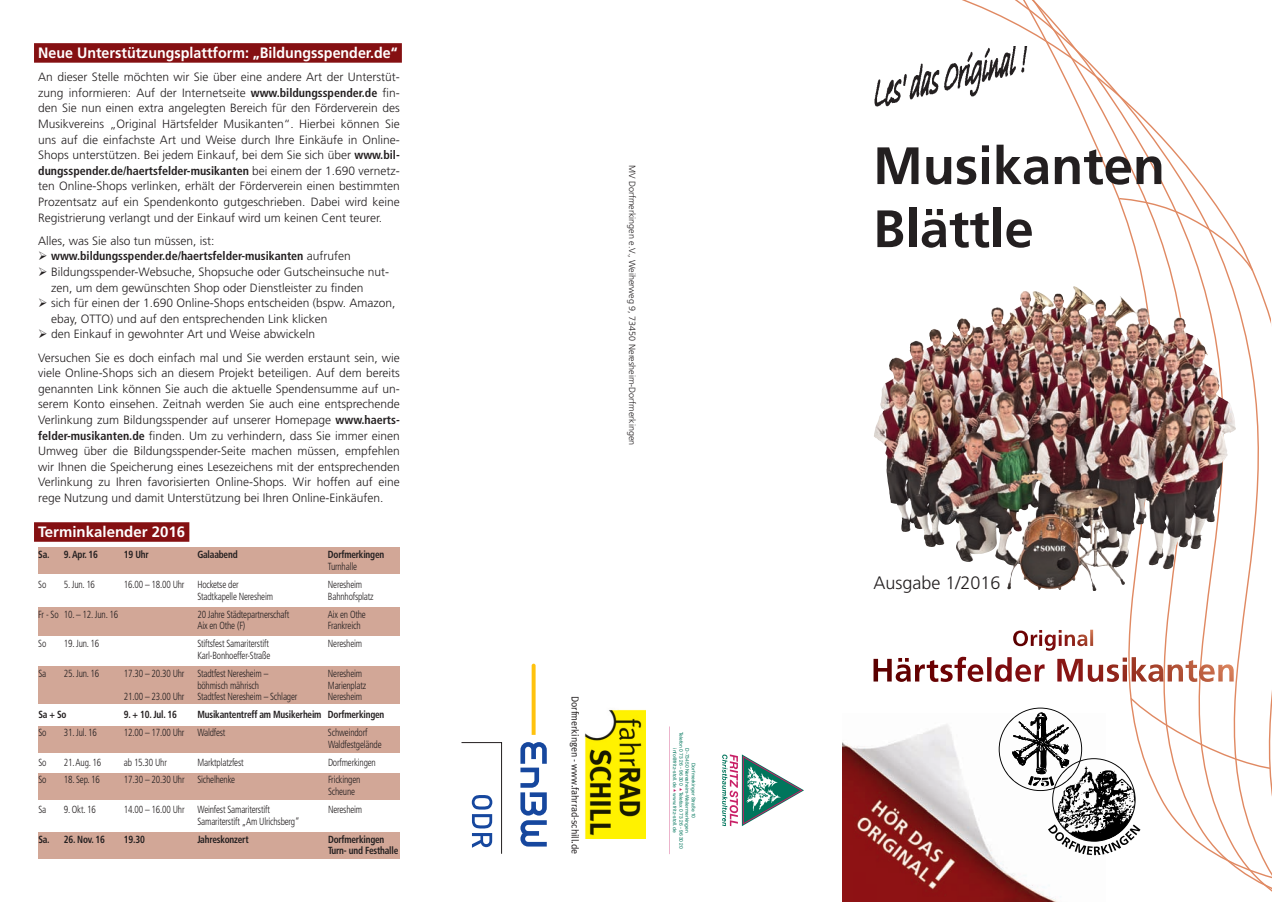
<style>
.page{position:relative;width:1272px;height:902px;background:#fff}
.page>*{position:absolute;margin:0;border:0;box-sizing:border-box;transform-origin:0 0}
.t1{font:700 52.5px/63px "Frutiger LT";color:#231f20}
.t2{font:300 18px "Frutiger LT";color:#231f20}
.t3{font:700 15px "Frutiger LT";color:#fff;scale:.95 1}
.t4{font:700 15px "Frutiger LT";color:#fff}
.t5{font:300 12px/15.6px "Frutiger LT";color:#231f20}
.t6{font:700 condensed 12px "Frutiger LT";color:#231f20}
.t7{font:300 condensed 10.35px/11.9px "Frutiger LT";letter-spacing:-.02em;color:#231f20;scale:.9 1}
.t8{font:700 condensed 10.35px/11.9px "Frutiger LT";letter-spacing:-.02em;color:#231f20;scale:.9 1}
.t9{font:10.05px "Meta Plus Normal Roman";letter-spacing:-.01em;color:#231f20}
.t10{font:300 9px "Frutiger LT";color:#231f20}
.t11{font:4.95px/6.1px "Helvetica Neue LT";letter-spacing:.015em;color:#00755c;text-align:center}
.s1{font-weight:700;font-stretch:condensed}
.s2{font-weight:300;font-stretch:normal}
.s3{color:#c81f66}
</style>
<div class="page">
<div style="left:38px;top:666px;width:362px;height:37px;background:#d2a797"></div>
<div style="left:38px;top:606px;width:362px;height:29px;background:#d2a797"></div>
<div style="left:38px;top:547px;width:362px;height:27px;background:#d2a797"></div>
<div style="left:38px;top:726px;width:362px;height:26px;background:#d2a797"></div>
<div style="left:38px;top:772px;width:362px;height:27px;background:#d2a797"></div>
<div style="left:38px;top:831px;width:362px;height:27px;background:#d2a797"></div>
<img style="left:842px;top:728px;width:95px;height:173px">
<img style="left:937px;top:0;width:334px;height:901px">
<svg style="left:1117px;top:197px;width:136px;height:75px"></svg>
<img style="left:991px;top:286px;width:84px;height:38px">
<svg style="left:520px;top:742px;width:27px;height:104px"></svg>
<svg style="left:531px;top:663px;width:4px;height:71px"></svg>
<svg style="left:461px;top:742px;width:41px;height:112px"></svg>
<img style="left:874px;top:47px;width:155px;height:61px">
<svg style="left:722px;top:754px;width:82px;height:72px"></svg>
<hr style="left:669px;top:726px;width:1px;height:128px;background:#c81f66">
<svg style="left:873px;top:656px;width:360px;height:25px"></svg>
<svg style="left:1013px;top:629px;width:80px;height:21px"></svg>
<svg style="left:998px;top:697px;width:273px;height:158px"></svg>
<div style="left:34px;top:522px;width:155px;height:19px;background:#851012"></div>
<div style="left:34px;top:43px;width:368px;height:20px;background:#851012"></div>
<img style="left:584px;top:709px;width:61px;height:129px">
<p class="t3" style="left:38px;top:44px;width:380px">Neue Unterstützungsplattform: „Bildungsspender.de“</p>
<p class="t5" style="left:38px;top:69px;width:363px;text-align:justify">An dieser Stelle möchten wir Sie über eine andere Art der Unterstüt&shy;zung informieren: Auf der Internetseite <span class="s1">www.bildungsspender.de</span> fin&shy;den Sie nun einen extra angelegten Bereich für den Förderverein des Musikvereins „Original Härtsfelder Musikanten“. Hierbei können Sie uns auf die einfachste Art und Weise durch Ihre Einkäufe in Online-Shops unterstützen. Bei jedem Einkauf, bei dem Sie sich über <span class="s1">www.bil&shy;dungsspender.de/haertsfelder-musikanten</span> bei einem der 1.690 vernetz&shy;ten Online-Shops verlinken, erhält der Förderverein einen bestimmten Prozentsatz auf ein Spendenkonto gutgeschrieben. Dabei wird keine Registrierung verlangt und der Einkauf wird um keinen Cent teurer.</p>
<p class="t5" style="left:38px;top:233px;width:178px">Alles, was Sie also tun müssen, ist:</p>
<p class="t6" style="left:38px;top:249px;width:314px">➢ www.bildungsspender.de/haertsfelder-musikanten <span class="s2">aufrufen</span></p>
<p class="t5" style="left:51px;top:264px;width:339px;text-indent:-13px">➢ Bildungsspender-Websuche, Shopsuche oder Gutscheinsuche nut&shy;zen, um dem gewünschten Shop oder Dienstleister zu finden</p>
<p class="t5" style="left:51px;top:295px;width:346px;text-indent:-13px">➢ sich für einen der 1.690 Online-Shops entscheiden (bspw. Amazon, ebay, OTTO) und auf den entsprechenden Link klicken</p>
<p class="t5" style="left:38px;top:323px;width:363px;line-height:23.1px">➢ den Einkauf in gewohnter Art und Weise abwickeln<br>Versuchen Sie es doch einfach mal und Sie werden erstaunt sein, wie</p>
<p class="t5" style="left:38px;top:365px;width:363px;text-align:justify">viele Online-Shops sich an diesem Projekt beteiligen. Auf dem bereits genannten Link können Sie auch die aktuelle Spendensumme auf un&shy;serem Konto einsehen. Zeitnah werden Sie auch eine entsprechende Verlinkung zum Bildungsspender auf unserer Homepage <span class="s1">www.haerts&shy;felder-musikanten.de</span> finden. Um zu verhindern, dass Sie immer einen Umweg über die Bildungsspender-Seite machen müssen, empfehlen wir Ihnen die Speicherung eines Lesezeichens mit der entsprechenden Verlinkung zu Ihren favorisierten Online-Shops. Wir hoffen auf eine rege Nutzung und damit Unterstützung bei Ihren Online-Einkäufen.</p>
<p class="t4" style="left:38px;top:523px;width:148px">Terminkalender 2016</p>
<p class="t8" style="left:38px;top:549px;width:68px">Sa. 9. Apr. 16</p>
<p class="t8" style="left:124px;top:549px;width:29px">19 Uhr</p>
<p class="t8" style="left:197px;top:549px;width:46px">Galaabend</p>
<p class="t8" style="left:328px;top:549px;width:64px">Dorfmerkingen</p>
<p class="t7" style="left:328px;top:561px;width:34px">Turnhalle</p>
<p class="t7" style="left:38px;top:578px;width:10px">So</p>
<p class="t7" style="left:64px;top:578px;width:36px">5. Jun. 16</p>
<p class="t7" style="left:124px;top:578px;width:129px">16.00 – 18.00 Uhr Hocketse der</p>
<p class="t7" style="left:328px;top:578px;width:40px">Neresheim</p>
<p class="t7" style="left:197px;top:590px;width:86px">Stadtkapelle Neresheim</p>
<p class="t7" style="left:328px;top:590px;width:52px">Bahnhofsplatz</p>
<p class="t7" style="left:38px;top:608px;width:90px">Fr - So 10. – 12. Jun. 16</p>
<p class="t7" style="left:197px;top:608px;width:104px">20 Jahre Städtepartnerschaft</p>
<p class="t7" style="left:328px;top:608px;width:44px">Aix en Othe</p>
<p class="t7" style="left:197px;top:620px;width:55px">Aix en Othe (F)</p>
<p class="t7" style="left:328px;top:620px;width:38px">Frankreich</p>
<p class="t7" style="left:38px;top:637px;width:10px">So</p>
<p class="t7" style="left:64px;top:637px;width:41px">19. Jun. 16</p>
<p class="t7" style="left:197px;top:637px;width:81px">Stiftsfest Samariterstift</p>
<p class="t7" style="left:328px;top:637px;width:40px">Neresheim</p>
<p class="t7" style="left:197px;top:649px;width:82px">Karl-Bonhoeffer-Straße</p>
<p class="t7" style="left:38px;top:667px;width:10px">Sa</p>
<p class="t7" style="left:64px;top:667px;width:41px">25. Jun. 16</p>
<p class="t7" style="left:124px;top:667px;width:162px">17.30 – 20.30 Uhr Stadtfest Neresheim –</p>
<p class="t7" style="left:328px;top:667px;width:40px">Neresheim</p>
<p class="t7" style="left:197px;top:679px;width:70px">böhmisch mährisch</p>
<p class="t7" style="left:328px;top:679px;width:44px">Marienplatz</p>
<p class="t7" style="left:124px;top:691px;width:194px">21.00 – 23.00 Uhr Stadtfest Neresheim – Schlager</p>
<p class="t7" style="left:328px;top:691px;width:40px">Neresheim</p>
<p class="t8" style="left:38px;top:708px;width:33px">Sa + So</p>
<p class="t8" style="left:124px;top:708px;width:61px">9. + 10. Jul. 16</p>
<p class="t8" style="left:197px;top:708px;width:209px">Musikantentreff am Musikerheim Dorfmerkingen</p>
<p class="t7" style="left:38px;top:726px;width:10px">So</p>
<p class="t7" style="left:64px;top:726px;width:38px">31. Jul. 16</p>
<p class="t7" style="left:124px;top:726px;width:114px">12.00 – 17.00 Uhr Waldfest</p>
<p class="t7" style="left:328px;top:726px;width:61px">Schweindorf<br>Waldfestgelände</p>
<p class="t7" style="left:38px;top:756px;width:10px">So</p>
<p class="t7" style="left:64px;top:756px;width:43px">21. Aug. 16</p>
<p class="t7" style="left:124px;top:756px;width:49px">ab 15.30 Uhr</p>
<p class="t7" style="left:197px;top:756px;width:53px">Marktplatzfest</p>
<p class="t7" style="left:328px;top:756px;width:55px">Dorfmerkingen</p>
<p class="t7" style="left:38px;top:774px;width:10px">So</p>
<p class="t7" style="left:64px;top:774px;width:42px">18. Sep. 16</p>
<p class="t7" style="left:124px;top:774px;width:125px">17.30 – 20.30 Uhr Sichelhenke</p>
<p class="t7" style="left:328px;top:774px;width:37px">Frickingen<br>Scheune</p>
<p class="t7" style="left:38px;top:803px;width:10px">Sa</p>
<p class="t7" style="left:64px;top:803px;width:37px">9. Okt. 16</p>
<p class="t7" style="left:124px;top:803px;width:164px">14.00 – 16.00 Uhr Weinfest Samariterstift</p>
<p class="t7" style="left:328px;top:803px;width:40px">Neresheim</p>
<p class="t7" style="left:197px;top:815px;width:115px">Samariterstift „Am Ulrichsberg“</p>
<p class="t8" style="left:38px;top:833px;width:76px">Sa. 26. Nov. 16</p>
<p class="t8" style="left:124px;top:833px;width:25px">19.30</p>
<p class="t8" style="left:197px;top:833px;width:58px">Jahreskonzert</p>
<p class="t8" style="left:328px;top:833px;width:80px">Dorfmerkingen<br>Turn- und Festhalle</p>
<p class="t10" style="left:637px;top:165px;width:282px;rotate:90deg">MV Dorfmerkingen e.V., Weiherweg 9, 73450 Neresheim-Dorfmerkingen</p>
<p class="t9" style="left:581px;top:695px;width:160px;rotate:90deg">Dorfmerkingen - www.fahrrad-schill.de</p>
<p class="t11" style="left:696px;top:731px;width:118px;rotate:90deg">Dorfmerkinger Straße 10<br>D-73450 Neresheim-Weilermerkingen<br>Telefon 0 73 26 - 96 30 0 <span class="s3">▲</span> Telefax 0 73 26 - 96 30 20 info@fritz-stoll.de <span class="s3">▲</span> www.fritz-stoll.de</p>
<h1 class="t1" style="left:873px;top:134px;width:293px">Musikanten<br>Blättle</h1>
<h2 class="t2" style="left:873px;top:572px;width:129px">Ausgabe 1/2016</h2>
</div>
